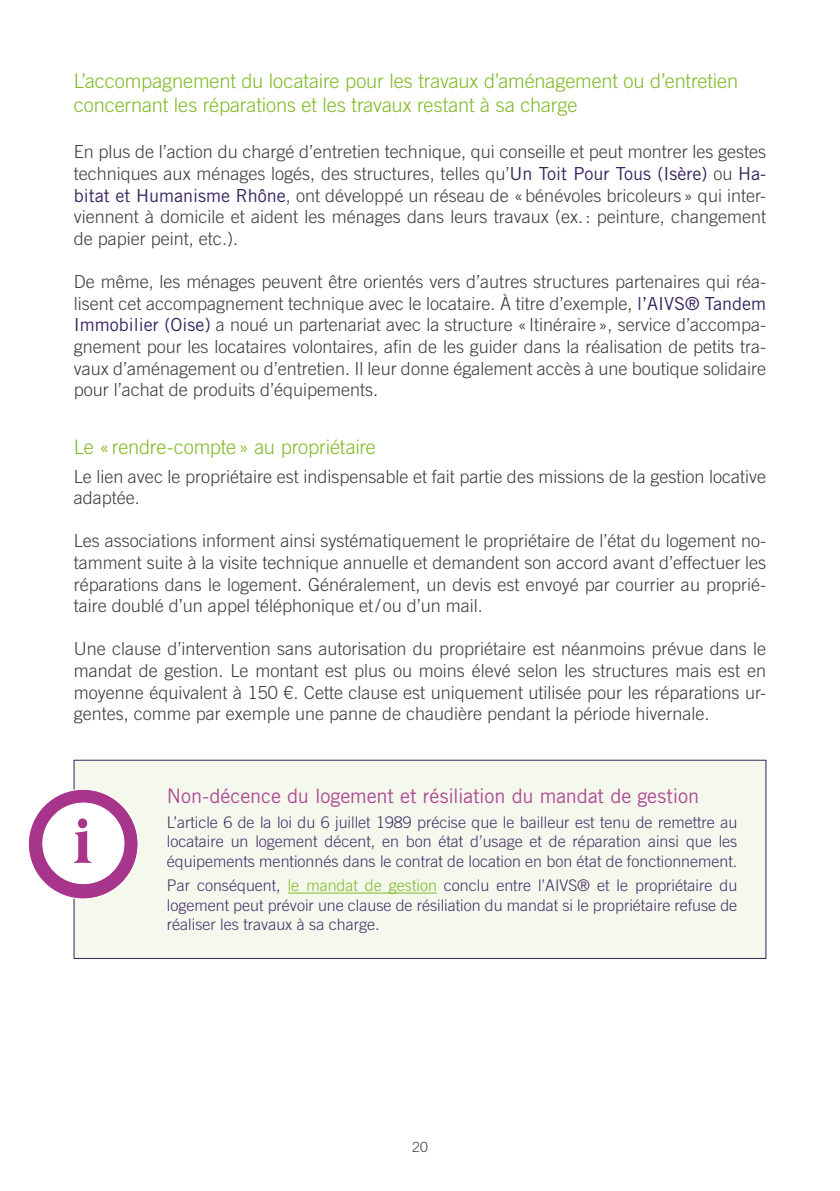
<style>
.page{position:relative;width:840px;height:1191px;background:#fff}
.page>*{position:absolute;margin:0;border:0;box-sizing:border-box;transform-origin:0 0}
.t1{font:300 20px/24px "Trade Gothic LT Std";letter-spacing:-.005em;color:#80ba27}
.t2{font:20px "Trade Gothic LT Std";letter-spacing:-.01em;color:#af4b96}
.t3{font:300 18px/21.6px "Trade Gothic LT Std";color:#3c3c3b;text-align:justify}
.t4{font:300 16px/19.2px "Trade Gothic LT Std";color:#44306a;text-align:justify}
.t5{font:300 14px "Trade Gothic LT Std";color:#3c3c3b}
.s1{font-weight:400;color:#352460}
.s2{color:#80ba27}
</style>
<div class="page">
<div style="left:74px;top:760px;width:691px;height:198px;background:#f5f8ed"></div>
<hr style="left:287px;top:892px;width:149px;height:1px;background:#80ba27">
<div style="left:74px;top:760px;width:691px;height:198px;border:1px solid #352460"></div>
<svg style="left:28px;top:789px;width:110px;height:110px"></svg>
<p class="t1" style="left:74px;top:69px;width:665px">L’accompagnement du locataire pour les travaux d’aménagement ou d’entretien concernant les réparations et les travaux restant à sa charge</p>
<p class="t3" style="left:74px;top:141px;width:693px">En plus de l’action du chargé d’entretien technique, qui conseille et peut montrer les gestes techniques aux ménages logés, des structures, telles qu’<span class="s1">Un Toit Pour Tous (Isère)</span> ou <span class="s1">Ha&shy;bitat et Humanisme Rhône</span>, ont développé un réseau de «bénévoles bricoleurs» qui inter&shy;viennent à domicile et aident les ménages dans leurs travaux (ex.: peinture, changement de papier peint, etc.).</p>
<p class="t3" style="left:74px;top:271px;width:693px">De même, les ménages peuvent être orientés vers d’autres structures partenaires qui réa&shy;lisent cet accompagnement technique avec le locataire. À titre d’exemple, <span class="s1">l’AIVS® Tandem Immobilier (Oise)</span> a noué un partenariat avec la structure « Itinéraire », service d’accompa&shy;gnement pour les locataires volontaires, afin de les guider dans la réalisation de petits tra&shy;vaux d’aménagement ou d’entretien. Il leur donne également accès à une boutique solidaire pour l’achat de produits d’équipements.</p>
<p class="t1" style="left:74px;top:435px;width:303px">Le « rendre-compte » au propriétaire</p>
<p class="t3" style="left:74px;top:465px;width:693px">Le lien avec le propriétaire est indispensable et fait partie des missions de la gestion locative adaptée.</p>
<p class="t3" style="left:74px;top:530px;width:693px">Les associations informent ainsi systématiquement le propriétaire de l’état du logement no&shy;tamment suite à la visite technique annuelle et demandent son accord avant d’effectuer les réparations dans le logement. Généralement, un devis est envoyé par courrier au proprié&shy;taire doublé d’un appel téléphonique et/ou d’un mail.</p>
<p class="t3" style="left:74px;top:638px;width:693px">Une clause d’intervention sans autorisation du propriétaire est néanmoins prévue dans le mandat de gestion. Le montant est plus ou moins élevé selon les structures mais est en moyenne équivalent à 150 €. Cette clause est uniquement utilisée pour les réparations ur&shy;gentes, comme par exemple une panne de chaudière pendant la période hivernale.</p>
<p class="t2" style="left:167px;top:784px;width:533px">Non-décence du logement et résiliation du mandat de gestion</p>
<p class="t4" style="left:167px;top:812px;width:571px">L’article 6 de la loi du 6 juillet 1989 précise que le bailleur est tenu de remettre au locataire un logement décent, en bon état d’usage et de réparation ainsi que les équipements mentionnés dans le contrat de location en bon état de fonctionnement.</p>
<p class="t4" style="left:167px;top:876px;width:571px">Par conséquent, <span class="s2">le mandat de gestion</span> conclu entre l’AIVS® et le propriétaire du logement peut prévoir une clause de résiliation du mandat si le propriétaire refuse de réaliser les travaux à sa charge.</p>
<p class="t5" style="left:412px;top:1139px;width:17px">20</p>
</div>
